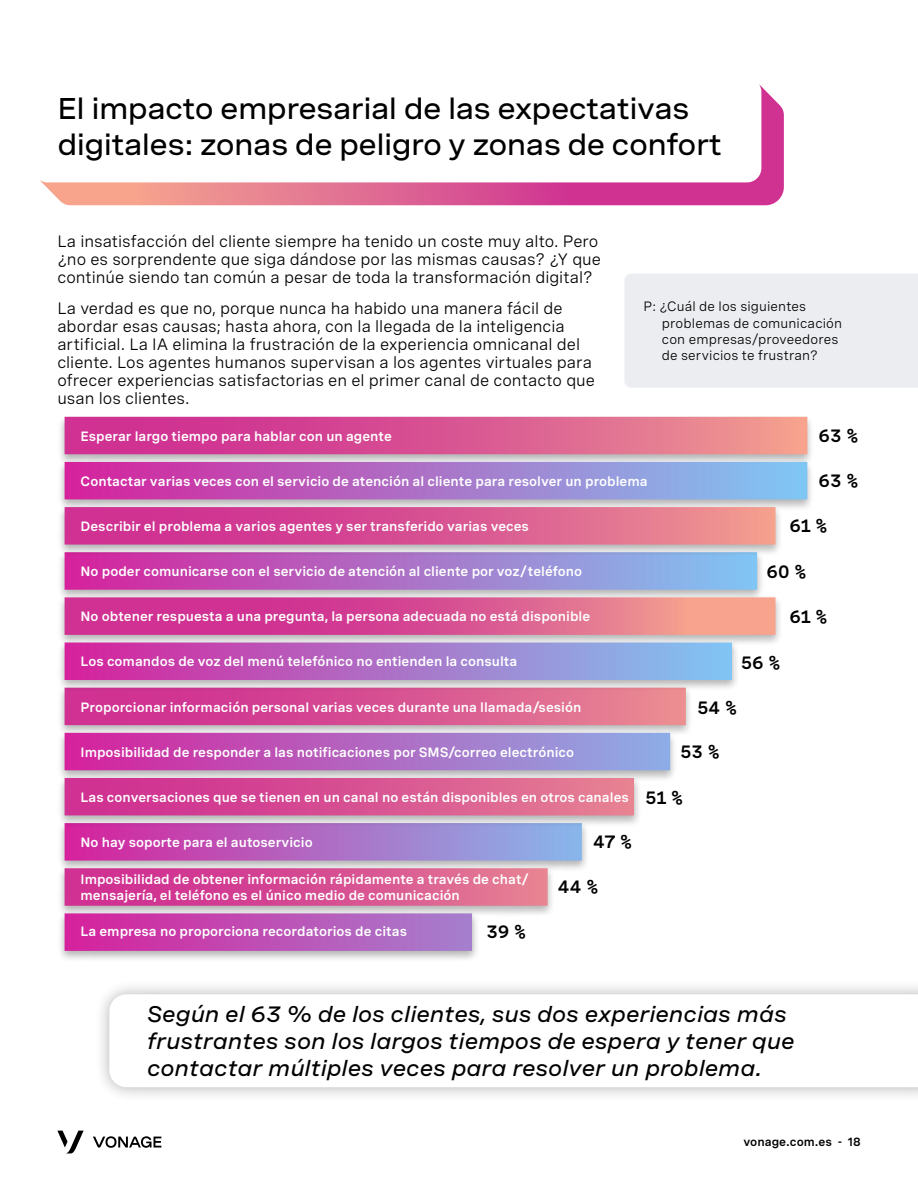
<style>
.page{position:relative;width:918px;height:1188px;background:#fff}
.page>*{position:absolute;margin:0;border:0;box-sizing:border-box;transform-origin:0 0}
._02-Headline{font:500 expanded 30px/36px "Spezia";letter-spacing:-.02em;color:#000}
.t1{font:italic 500 expanded 22.5px/27px "Spezia";color:#000}
.t2{font:600 18px "Spezia Semi Mono";color:#000}
._01-Body_12pt{font:16.5px/18px "Spezia";color:#000}
.t3{font:600 13.5px/16.2px "Spezia";color:#fff}
._01-Body_12pt-2{font:13.5px/16.2px "Spezia";letter-spacing:.01em;color:#000}
.t4{font:600 12px "Spezia";color:#000}
</style>
<div class="page">
<div style="left:57px;top:413px;width:758px;height:53px;background:#000;opacity:.3"></div>
<svg style="left:65px;top:417px;width:742px;height:37px;background:#db5a91"></svg>
<div style="left:57px;top:549px;width:708px;height:53px;background:#000;opacity:.3"></div>
<div style="left:65px;top:552px;width:692px;height:38px;background:linear-gradient(to right,#d6219b,#80c5f4)"></div>
<div style="left:57px;top:684px;width:637px;height:53px;background:#000;opacity:.3"></div>
<div style="left:65px;top:688px;width:621px;height:37px;background:linear-gradient(to right,#cb2392,#e78693)"></div>
<div style="left:57px;top:820px;width:533px;height:53px;background:#000;opacity:.3"></div>
<div style="left:65px;top:823px;width:517px;height:38px;background:linear-gradient(to right,#d6219b,#88b7ec)"></div>
<div style="left:57px;top:459px;width:758px;height:53px;background:#000;opacity:.3"></div>
<div style="left:65px;top:462px;width:742px;height:37px;background:linear-gradient(to right,#d6219b,#7fc7f5)"></div>
<div style="left:57px;top:594px;width:726px;height:53px;background:#000;opacity:.3"></div>
<svg style="left:65px;top:597px;width:711px;height:38px;background:#db5a92"></svg>
<div style="left:57px;top:729px;width:621px;height:53px;background:#000;opacity:.3"></div>
<div style="left:65px;top:733px;width:605px;height:37px;background:linear-gradient(to right,#d6219b,#8dade7)"></div>
<div style="left:57px;top:865px;width:499px;height:53px;background:#000;opacity:.3"></div>
<div style="left:65px;top:868px;width:483px;height:38px;background:linear-gradient(to right,#cb2492,#e47b93)"></div>
<div style="left:57px;top:504px;width:726px;height:53px;background:#000;opacity:.3"></div>
<svg style="left:65px;top:507px;width:711px;height:38px;background:#da5992"></svg>
<div style="left:57px;top:639px;width:683px;height:53px;background:#000;opacity:.3"></div>
<div style="left:65px;top:643px;width:667px;height:37px;background:linear-gradient(to right,#d6219b,#80c6f4)"></div>
<div style="left:57px;top:775px;width:585px;height:53px;background:#000;opacity:.3"></div>
<div style="left:65px;top:778px;width:569px;height:37px;background:linear-gradient(to right,#cc2892,#e57f93)"></div>
<div style="left:57px;top:910px;width:423px;height:53px;background:#000;opacity:.3"></div>
<div style="left:65px;top:913px;width:407px;height:38px;background:linear-gradient(to right,#d6219b,#a57fce)"></div>
<svg style="left:40px;top:84px;width:744px;height:121px"></svg>
<div style="left:94px;top:979px;width:824px;height:123px;background:#000;opacity:.3"></div>
<svg style="left:109px;top:994px;width:809px;height:93px"></svg>
<div style="left:624px;top:274px;width:294px;height:114px;background:#ecedf1"></div>
<svg style="left:57px;top:1131px;width:27px;height:22px"></svg>
<svg style="left:93px;top:1136px;width:68px;height:12px"></svg>
<p class="_02-Headline" style="left:57px;top:88px;width:666px">El impacto empresarial de las expectativas digitales: zonas de peligro y zonas de confort</p>
<p class="_01-Body_12pt" style="left:57px;top:231px;width:545px">La insatisfacción del cliente siempre ha tenido un coste muy alto. Pero ¿no es sorprendente que siga dándose por las mismas causas? ¿Y que continúe siendo tan común a pesar de toda la transformación digital?</p>
<p class="_01-Body_12pt" style="left:57px;top:298px;width:539px">La verdad es que no, porque nunca ha habido una manera fácil de abordar esas causas; hasta ahora, con la llegada de la inteligencia artificial. La IA elimina la frustración de la experiencia omnicanal del cliente. Los agentes humanos supervisan a los agentes virtuales para ofrecer experiencias satisfactorias en el primer canal de contacto que usan los clientes.</p>
<p class="_01-Body_12pt-2" style="left:662px;top:298px;width:182px;text-indent:-18px">P: ¿Cuál de los siguientes problemas de comunicación con empresas/proveedores de servicios te frustran?</p>
<p class="t3" style="left:81px;top:427px;width:313px">Esperar largo tiempo para hablar con un agente</p>
<p class="t2" style="left:819px;top:422px;width:41px">63 %</p>
<p class="t3" style="left:81px;top:472px;width:569px">Contactar varias veces con el servicio de atención al cliente para resolver un problema</p>
<p class="t2" style="left:819px;top:468px;width:41px">63 %</p>
<p class="t3" style="left:81px;top:517px;width:450px">Describir el problema a varios agentes y ser transferido varias veces</p>
<p class="t2" style="left:790px;top:512px;width:39px">61 %</p>
<p class="t3" style="left:81px;top:562px;width:503px">No poder comunicarse con el servicio de atención al cliente por voz/teléfono</p>
<p class="t2" style="left:767px;top:558px;width:41px">60 %</p>
<p class="t3" style="left:81px;top:607px;width:511px">No obtener respuesta a una pregunta, la persona adecuada no está disponible</p>
<p class="t2" style="left:790px;top:603px;width:39px">61 %</p>
<p class="t3" style="left:81px;top:652px;width:438px">Los comandos de voz del menú telefónico no entienden la consulta</p>
<p class="t2" style="left:741px;top:649px;width:41px">56 %</p>
<p class="t3" style="left:81px;top:698px;width:502px">Proporcionar información personal varias veces durante una llamada/sesión</p>
<p class="t2" style="left:697px;top:694px;width:41px">54 %</p>
<p class="t3" style="left:81px;top:743px;width:495px">Imposibilidad de responder a las notificaciones por SMS/correo electrónico</p>
<p class="t2" style="left:680px;top:738px;width:41px">53 %</p>
<p class="t3" style="left:81px;top:788px;width:550px">Las conversaciones que se tienen en un canal no están disponibles en otros canales</p>
<p class="t2" style="left:645px;top:784px;width:39px">51 %</p>
<p class="t3" style="left:81px;top:833px;width:234px">No hay soporte para el autoservicio</p>
<p class="t2" style="left:593px;top:828px;width:40px">47 %</p>
<p class="t3" style="left:81px;top:870px;width:450px">Imposibilidad de obtener información rápidamente a través de chat/ mensajería, el teléfono es el único medio de comunicación</p>
<p class="t2" style="left:558px;top:873px;width:42px">44 %</p>
<p class="t3" style="left:81px;top:922px;width:328px">La empresa no proporciona recordatorios de citas</p>
<p class="t2" style="left:486px;top:918px;width:41px">39 %</p>
<p class="t1" style="left:147px;top:999px;width:649px">Según el 63 % de los clientes, sus dos experiencias más frustrantes son los largos tiempos de espera y tener que contactar múltiples veces para resolver un problema.</p>
<p class="t4" style="left:743px;top:1132px;width:119px">vonage.com.es - 18</p>
</div>
